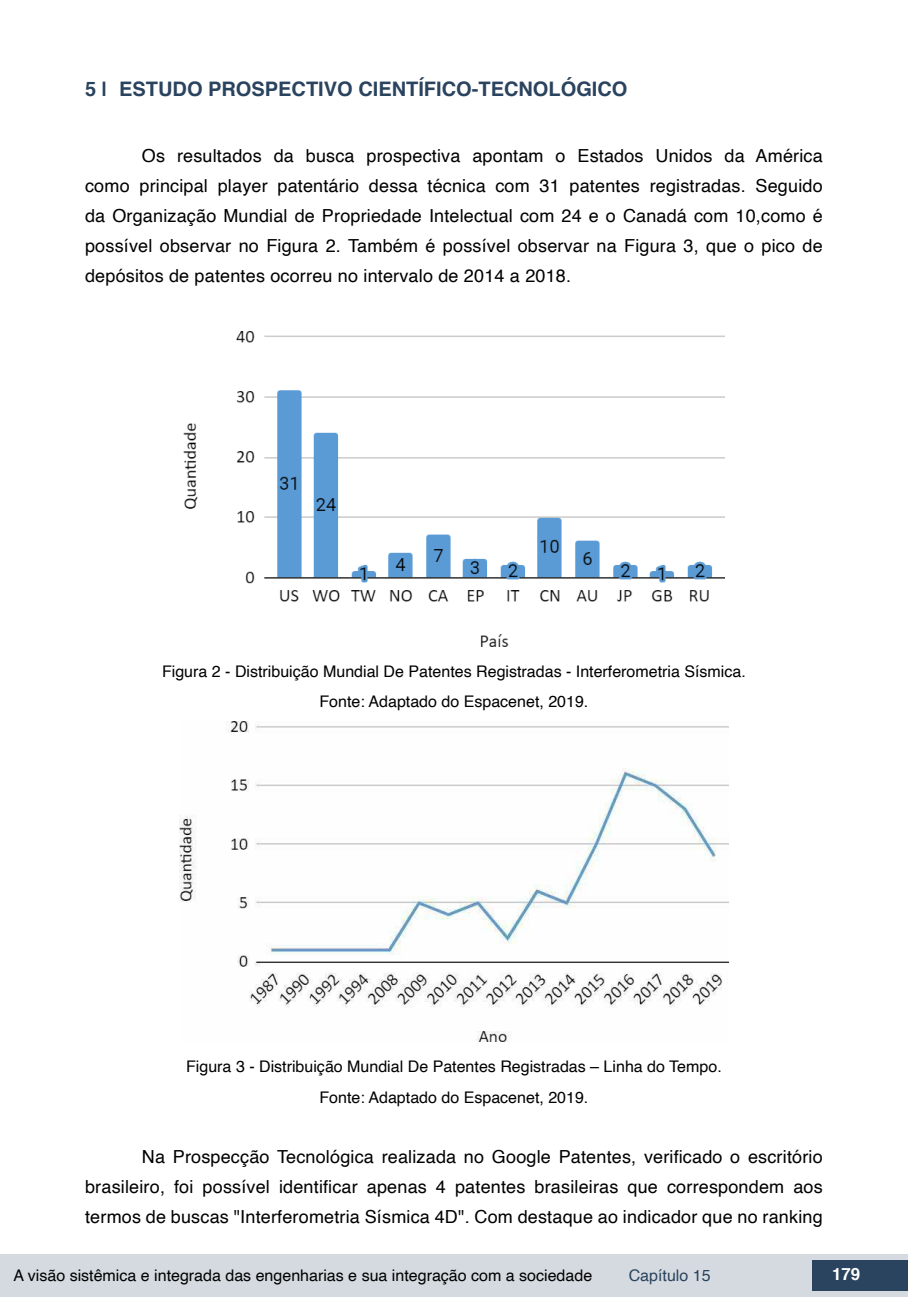
<style>
.page{position:relative;width:908px;height:1304px;background:#fff}
.page>*{position:absolute;margin:0;border:0;box-sizing:border-box;transform-origin:0 0}
.t1{font:700 20px "Helvetica";color:#2a435e}
.t2{font:18px/30px "Helvetica";letter-spacing:.01em;color:#000;text-align:justify}
.t3{font:700 16.8px "Helvetica";color:#fff}
.t4{font:16px/30.6px "Helvetica";color:#000;text-align:center}
.t5{font:16px "Helvetica";color:#2a435e}
</style>
<div class="page">
<div style="left:0;top:1254px;width:906px;height:43px;background:#d4dadf"></div>
<div style="left:812px;top:1261px;width:95px;height:30px;background:#2a435e"></div>
<img style="left:183px;top:332px;width:541px;height:314px">
<img style="left:179px;top:722px;width:549px;height:320px">
<p class="t1" style="left:85px;top:73px;width:543px">5 | ESTUDO PROSPECTIVO CIENTÍFICO-TECNOLÓGICO</p>
<p class="t2" style="left:85px;top:141px;width:738px;text-indent:57px">Os resultados da busca prospectiva apontam o Estados Unidos da América como principal player patentário dessa técnica com 31 patentes registradas. Seguido da Organização Mundial de Propriedade Intelectual com 24 e o Canadá com 10,como é possível observar no Figura 2. Também é possível observar na Figura 3, que o pico de depósitos de patentes ocorreu no intervalo de 2014 a 2018.</p>
<p class="t4" style="left:162px;top:656px;width:585px">Figura 2 - Distribuição Mundial De Patentes Registradas - Interferometria Sísmica.<br>Fonte: Adaptado do Espacenet, 2019.</p>
<p class="t4" style="left:186px;top:1052px;width:537px">Figura 3 - Distribuição Mundial De Patentes Registradas – Linha do Tempo.<br>Fonte: Adaptado do Espacenet, 2019.</p>
<p class="t2" style="left:85px;top:1142px;width:738px;text-indent:57px">Na Prospecção Tecnológica realizada no Google Patentes, verificado o escritório brasileiro, foi possível identificar apenas 4 patentes brasileiras que correspondem aos termos de buscas "Interferometria Sísmica 4D". Com destaque ao indicador que no ranking</p>
<p class="t4" style="left:14px;top:1260px;width:580px">A visão sistêmica e integrada das engenharias e sua integração com a sociedade</p>
<p class="t5" style="left:628px;top:1263px;width:83px">Capítulo 15</p>
<p class="t3" style="left:831px;top:1261px;width:30px">179</p>
</div>
